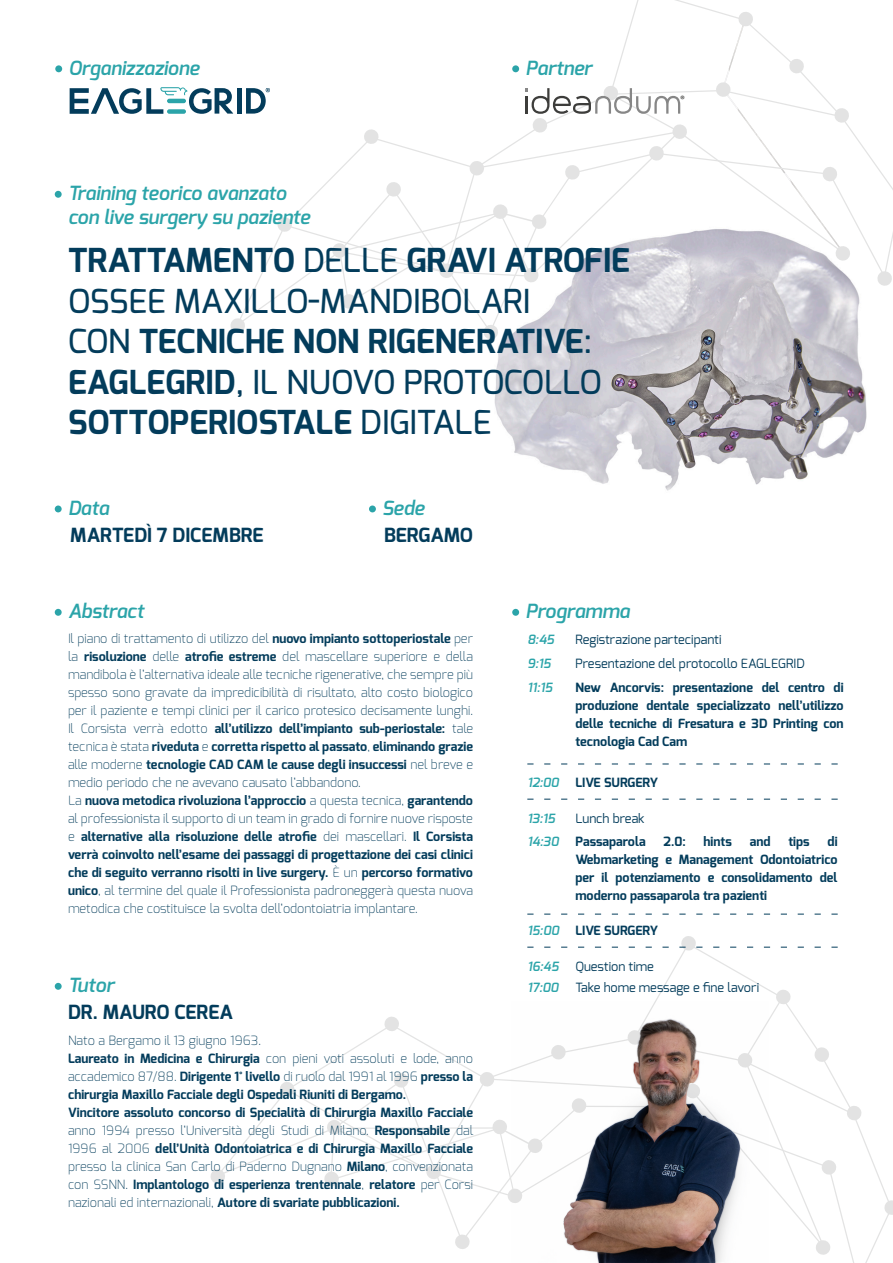
<style>
.page{position:relative;width:893px;height:1263px;background:#fff}
.page>*{position:absolute;margin:0;border:0;box-sizing:border-box;transform-origin:0 0}
.TITOLO{font:700 33px/40.5px "Exo";color:#033c5b}
.TITOLETTI{font:italic 600 19.5px "Exo";color:#2ba4a9}
.TITOLO-2{font:700 19.5px "Exo";color:#033c5b}
.TITOLO-3{font:700 12.75px/18px "Exo";color:#033c5b;text-align:justify}
.TITOLO-4{font:200 12.75px/18px "Exo";color:#033c5b;text-align:justify}
.TITOLO-5{font:12.75px "Exo";color:#033c5b}
.TITOLO-6{font:italic 600 12.75px "Exo";color:#2ba4a9}
.t1{font:italic 600 10.8px "Myriad Pro";color:#3d3d3b}
.s1{font-weight:500}
.s2{font-weight:700}
.s3{font-weight:200}
</style>
<div class="page">
<img style="left:494px;top:340px;width:373px;height:151px">
<div style="left:55px;top:983px;width:7px;height:7px;background:#2ba4a9;border-radius:50%"></div>
<div style="left:55px;top:609px;width:7px;height:7px;background:#2ba4a9;border-radius:50%"></div>
<div style="left:512px;top:609px;width:7px;height:7px;background:#2ba4a9;border-radius:50%"></div>
<div style="left:55px;top:505px;width:7px;height:7px;background:#2ba4a9;border-radius:50%"></div>
<div style="left:369px;top:505px;width:7px;height:7px;background:#2ba4a9;border-radius:50%"></div>
<div style="left:55px;top:191px;width:7px;height:7px;background:#2ba4a9;border-radius:50%"></div>
<div style="left:55px;top:65px;width:7px;height:7px;background:#2ba4a9;border-radius:50%"></div>
<svg style="left:70px;top:0;width:823px;height:340px"></svg>
<svg style="left:527px;top:764px;width:311px;height:1px"></svg>
<svg style="left:527px;top:914px;width:311px;height:1px"></svg>
<svg style="left:527px;top:799px;width:311px;height:1px"></svg>
<svg style="left:210px;top:936px;width:683px;height:327px"></svg>
<img style="left:512px;top:1001px;width:257px;height:261px">
<p class="TITOLETTI" style="left:69px;top:55px;width:132px">Organizzazione</p>
<p class="TITOLETTI" style="left:525px;top:55px;width:68px">Partner</p>
<p class="TITOLETTI" style="left:68px;top:181px;width:220px">Training teorico avanzato</p>
<p class="TITOLETTI" style="left:68px;top:204px;width:244px">con live surgery su paziente</p>
<p class="TITOLO" style="left:68px;top:240px;width:563px">TRATTAMENTO <span class="s1">DELLE</span> GRAVI ATROFIE<br><span class="s1">OSSEE MAXILLO-MANDIBOLARI<br>CON</span> TECNICHE NON RIGENERATIVE<span class="s1">:<br></span>EAGLEGRID<span class="s1">, IL NUOVO PROTOCOLLO<br></span>SOTTOPERIOSTALE <span class="s1">DIGITALE</span></p>
<p class="TITOLETTI" style="left:68px;top:495px;width:42px">Data</p>
<p class="TITOLETTI" style="left:382px;top:495px;width:44px">Sede</p>
<p class="TITOLO-2" style="left:70px;top:522px;width:195px">MARTEDÌ 7 DICEMBRE</p>
<p class="TITOLO-2" style="left:384px;top:522px;width:90px">BERGAMO</p>
<p class="TITOLETTI" style="left:68px;top:599px;width:77px">Abstract</p>
<p class="TITOLETTI" style="left:525px;top:599px;width:106px">Programma</p>
<p class="t1" style="left:680px;top:93px;width:6px">®</p>
<p class="TITOLO-4" style="left:68px;top:629px;width:407px">Il piano di trattamento di utilizzo del <span class="s2">nuovo impianto sottoperiostale</span> per la <span class="s2">risoluzione</span> delle <span class="s2">atrofie estreme</span> del mascellare superiore e della mandibola è l’alternativa ideale alle tecniche rigenerative, che sempre più spesso sono gravate da impredicibilità di risultato, alto costo biologico per il paziente e tempi clinici per il carico protesico decisamente lunghi.<br>Il Corsista verrà edotto <span class="s2">all’utilizzo dell’impianto sub-periostale:</span> tale tecnica è stata <span class="s2">riveduta</span> e <span class="s2">corretta rispetto al passato</span>, <span class="s2">eliminando grazie </span>alle moderne <span class="s2">tecnologie CAD CAM le cause degli insuccessi</span> nel breve e medio periodo che ne avevano causato l’abbandono.</p>
<p class="TITOLO-3" style="left:68px;top:792px;width:407px"><span class="s3">La</span> nuova metodica rivoluziona l’approccio <span class="s3">a questa tecnica,</span> garantendo <span class="s3">al professionista il supporto di un team in grado di fornire nuove risposte e</span> alternative alla risoluzione delle atrofie <span class="s3">dei mascellari.</span> Il Corsista verrà coinvolto nell’esame dei passaggi di progettazione dei casi clinici che di seguito verranno risolti in live surgery. <span class="s3">È un</span> percorso formativo unico<span class="s3">, al termine del quale il Professionista padroneggerà questa nuova metodica che costituisce la svolta dell’odontoiatria implantare.</span></p>
<p class="TITOLETTI" style="left:68px;top:973px;width:48px">Tutor</p>
<p class="TITOLO-2" style="left:68px;top:999px;width:166px">DR. MAURO CEREA</p>
<p class="TITOLO-4" style="left:68px;top:1031px;width:195px">Nato a Bergamo il 13 giugno 1963.</p>
<p class="TITOLO-3" style="left:68px;top:1049px;width:406px">Laureato in Medicina e Chirurgia <span class="s3">con pieni voti assoluti e lode, anno accademico 87/88.</span> Dirigente 1° livello <span class="s3">di ruolo dal 1991 al 1996</span> presso la chirurgia Maxillo Facciale degli Ospedali Riuniti di Bergamo.</p>
<p class="TITOLO-3" style="left:68px;top:1103px;width:407px">Vincitore assoluto concorso di Specialità di Chirurgia Maxillo Facciale <span class="s3">anno 1994 presso l’Università degli Studi di Milano.</span> Responsabile <span class="s3">dal 1996 al 2006</span> dell’Unità Odontoiatrica e di Chirurgia Maxillo Facciale <span class="s3">presso la clinica San Carlo di Paderno Dugnano</span> Milano<span class="s3">, convenzionata con SSNN.</span> Implantologo di esperienza trentennale<span class="s3">,</span> relatore <span class="s3">per Corsi nazionali ed internazionali,</span> Autore di svariate pubblicazioni.</p>
<p class="TITOLO-6" style="left:527px;top:631px;width:28px">8:45</p>
<p class="TITOLO-5" style="left:575px;top:631px;width:148px">Registrazione partecipanti</p>
<p class="TITOLO-6" style="left:527px;top:655px;width:25px">9:15</p>
<p class="TITOLO-5" style="left:575px;top:655px;width:231px">Presentazione del protocollo EAGLEGRID</p>
<p class="TITOLO-6" style="left:527px;top:679px;width:27px">11:15</p>
<p class="TITOLO-3" style="left:575px;top:679px;width:270px">New Ancorvis: presentazione del centro di produzione dentale specializzato nell’utilizzo delle tecniche di Fresatura e 3D Printing con tecnologia Cad Cam</p>
<p class="TITOLO-6" style="left:527px;top:774px;width:33px">12:00</p>
<p class="TITOLO-3" style="left:575px;top:773px;width:84px">LIVE SURGERY</p>
<p class="TITOLO-6" style="left:527px;top:810px;width:29px">13:15</p>
<p class="TITOLO-5" style="left:575px;top:810px;width:71px">Lunch break</p>
<p class="TITOLO-6" style="left:527px;top:833px;width:33px">14:30</p>
<p class="TITOLO-3" style="left:575px;top:832px;width:72px">Passaparola</p>
<p class="TITOLO-3" style="left:663px;top:832px;width:24px">2.0:</p>
<p class="TITOLO-3" style="left:704px;top:832px;width:30px">hints</p>
<p class="TITOLO-3" style="left:750px;top:832px;width:22px">and</p>
<p class="TITOLO-3" style="left:788px;top:832px;width:23px">tips</p>
<p class="TITOLO-3" style="left:575px;top:832px;width:264px;text-indent:252px">di Webmarketing e Management Odontoiatrico per il potenziamento e consolidamento del moderno passaparola tra pazienti</p>
<p class="TITOLO-6" style="left:527px;top:922px;width:33px">15:00</p>
<p class="TITOLO-3" style="left:575px;top:921px;width:84px">LIVE SURGERY</p>
<p class="TITOLO-6" style="left:527px;top:958px;width:33px">16:45</p>
<p class="TITOLO-5" style="left:575px;top:958px;width:80px">Question time</p>
<p class="TITOLO-6" style="left:527px;top:979px;width:33px">17:00</p>
<p class="TITOLO-5" style="left:575px;top:979px;width:185px">Take home message e fine lavori</p>
</div>
